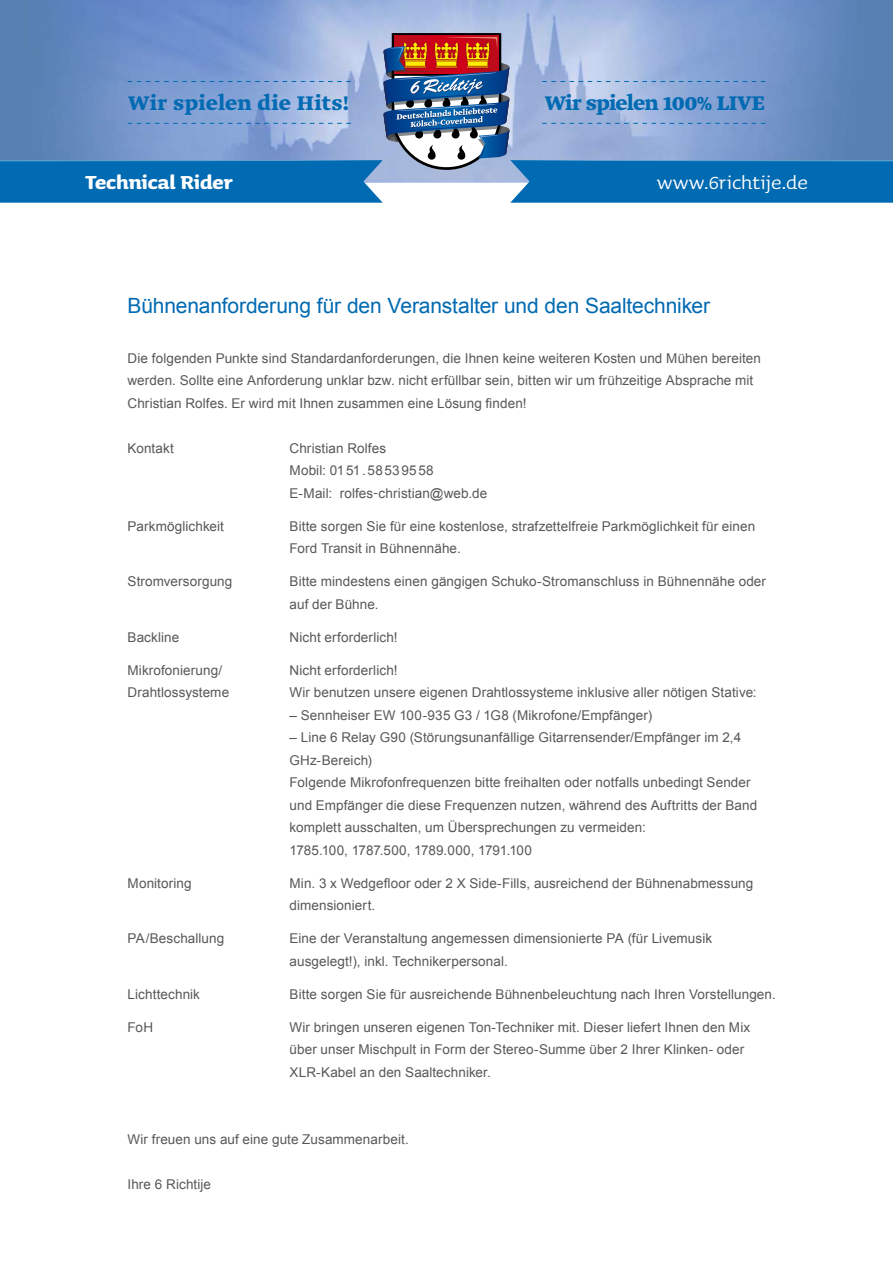
<style>
.page{position:relative;width:893px;height:1263px;background:#fff}
.page>*{position:absolute;margin:0;border:0;box-sizing:border-box;transform-origin:0 0}
.t1{font:24px "Sauna";letter-spacing:-.005em;color:#fff}
.t2{font:700 24px "Sauna";letter-spacing:-.005em;color:#fff}
.t3{font:23.25px "Greta Text Bold Plus";letter-spacing:.025em;color:#006ab2}
.t4{font:23.25px "Greta Text Bold Plus";letter-spacing:-.015em;color:#006ab2}
.t5{font:21px "Arial";letter-spacing:-.01em;color:#006ab2}
.t6{font:13.5px/22.5px "Arial";letter-spacing:.005em;color:#58585a}
</style>
<div class="page">
<img style="left:0;top:0;width:893px;height:33px">
<svg style="left:0;top:33px;width:893px;height:170px;background:#6992c2"></svg>
<h2 class="t3" style="left:129px;top:89px;width:222px">Wir spielen die Hits!</h2>
<h2 class="t4" style="left:545px;top:89px;width:221px">Wir spielen 100% LIVE</h2>
<h1 class="t2" style="left:85px;top:170px;width:149px">Technical Rider</h1>
<h1 class="t1" style="left:657px;top:170px;width:153px">www.6richtije.de</h1>
<h3 class="t5" style="left:128px;top:292px;width:584px">Bühnenanforderung für den Veranstalter und den Saaltechniker</h3>
<p class="t6" style="left:128px;top:347px;width:635px">Die folgenden Punkte sind Standardanforderungen, die Ihnen keine weiteren Kosten und Mühen bereiten werden. Sollte eine Anforderung unklar bzw. nicht erfüllbar sein, bitten wir um frühzeitige Absprache mit<br>Christian Rolfes. Er wird mit Ihnen zusammen eine Lösung finden!</p>
<p class="t6" style="left:128px;top:437px;width:48px">Kontakt</p>
<p class="t6" style="left:290px;top:437px;width:199px">Christian Rolfes<br>Mobil: 0151.58539558<br>E-Mail: rolfes-christian@web.de</p>
<p class="t6" style="left:128px;top:515px;width:98px">Parkmöglichkeit</p>
<p class="t6" style="left:290px;top:515px;width:467px">Bitte sorgen Sie für eine kostenlose, strafzettelfreie Parkmöglichkeit für einen<br>Ford Transit in Bühnennähe.</p>
<p class="t6" style="left:128px;top:570px;width:106px">Stromversorgung</p>
<p class="t6" style="left:290px;top:570px;width:478px">Bitte mindestens einen gängigen Schuko-Stromanschluss in Bühnennähe oder auf der Bühne.</p>
<p class="t6" style="left:128px;top:626px;width:53px">Backline</p>
<p class="t6" style="left:290px;top:626px;width:110px">Nicht erforderlich!</p>
<p class="t6" style="left:128px;top:659px;width:96px">Mikrofonierung/</p>
<p class="t6" style="left:290px;top:659px;width:110px">Nicht erforderlich!</p>
<p class="t6" style="left:128px;top:681px;width:103px">Drahtlossysteme</p>
<p class="t6" style="left:290px;top:681px;width:469px">Wir benutzen unsere eigenen Drahtlossysteme inklusive aller nötigen Stative:</p>
<p class="t6" style="left:290px;top:704px;width:364px">– Sennheiser EW 100-935 G3 / 1G8 (Mikrofone/Empfänger)</p>
<p class="t6" style="left:290px;top:726px;width:469px">– Line 6 Relay G90 (Störungsunanfällige Gitarrensender/Empfänger im 2,4<br>GHz-Bereich)<br>Folgende Mikrofonfrequenzen bitte freihalten oder notfalls unbedingt Sender und Empfänger die diese Frequenzen nutzen, während des Auftritts der Band komplett ausschalten, um Übersprechungen zu vermeiden:<br>1785.100, 1787.500, 1789.000, 1791.100</p>
<p class="t6" style="left:128px;top:872px;width:66px">Monitoring</p>
<p class="t6" style="left:290px;top:872px;width:465px">Min. 3 x Wedgefloor oder 2 X Side-Fills, ausreichend der Bühnenabmessung dimensioniert.</p>
<p class="t6" style="left:128px;top:927px;width:98px">PA/Beschallung</p>
<p class="t6" style="left:290px;top:927px;width:424px">Eine der Veranstaltung angemessen dimensionierte PA (für Livemusik ausgelegt!), inkl. Technikerpersonal.</p>
<p class="t6" style="left:128px;top:983px;width:74px">Lichttechnik</p>
<p class="t6" style="left:290px;top:983px;width:488px">Bitte sorgen Sie für ausreichende Bühnenbeleuchtung nach Ihren Vorstellungen.</p>
<p class="t6" style="left:128px;top:1016px;width:27px">FoH</p>
<p class="t6" style="left:290px;top:1016px;width:462px">Wir bringen unseren eigenen Ton-Techniker mit. Dieser liefert Ihnen den Mix über unser Mischpult in Form der Stereo-Summe über 2 Ihrer Klinken- oder<br>XLR-Kabel an den Saaltechniker.</p>
<p class="t6" style="left:128px;top:1128px;width:283px">Wir freuen uns auf eine gute Zusammenarbeit.</p>
<p class="t6" style="left:128px;top:1173px;width:85px">Ihre 6 Richtije</p>
</div>
